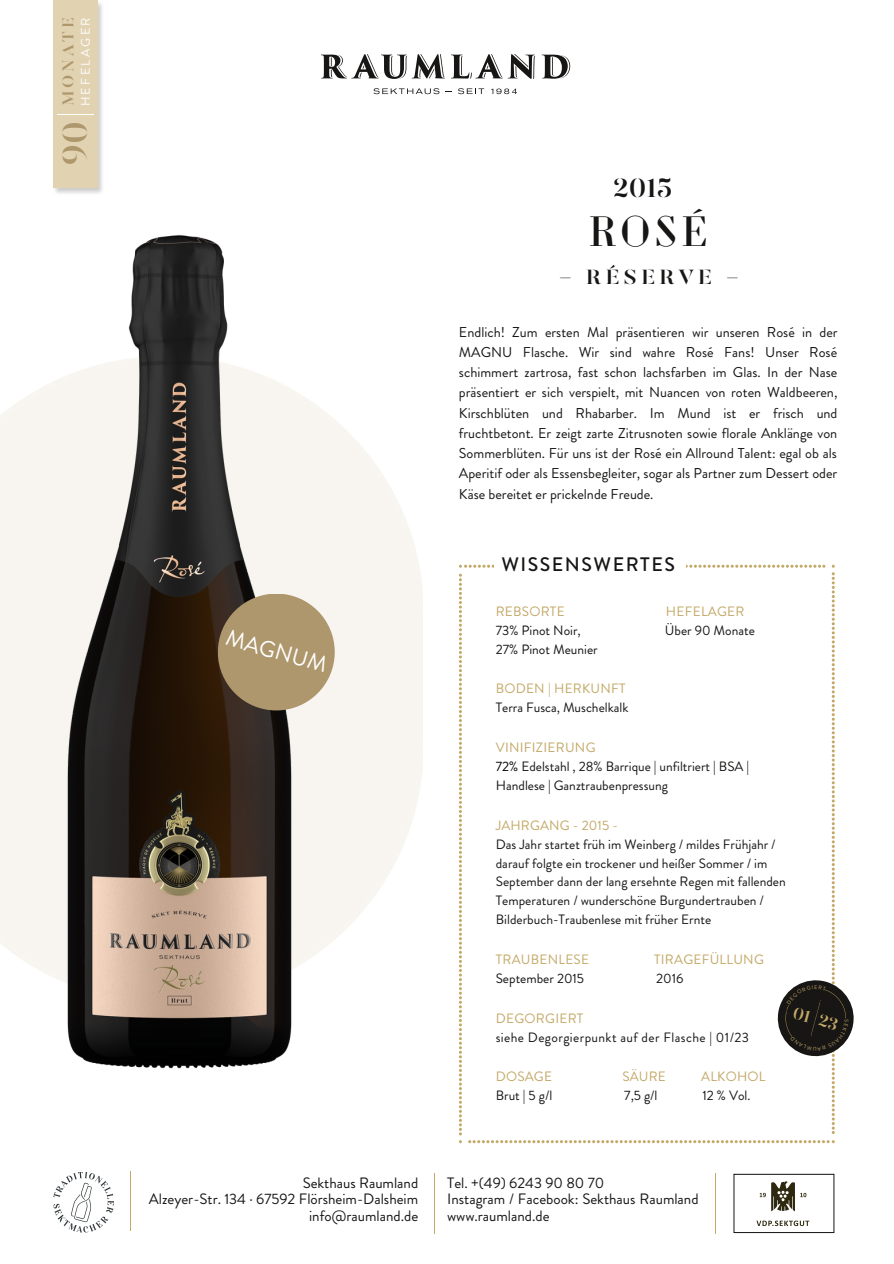
<style>
.page{position:relative;width:894px;height:1264px;background:#fff}
.page>*{position:absolute;margin:0;border:0;box-sizing:border-box;transform-origin:0 0}
.t1{font:43.5px "Louvette Display";color:#171615}
.t2{font:700 35.25px "Gabriela Stencil";color:#ae976c}
.t3{font:700 27px "Gabriela Stencil";color:#171615}
.t4{font:22.5px "Brandon Grotesque";color:#fff}
.t5{font:700 21px "Gabriela Stencil";letter-spacing:.195em;color:#171615}
.t6{font:500 19.5px "Brandon Grotesque";letter-spacing:.08em;color:#171615}
.t7{font:700 17.1px "Gabriela Stencil";color:#c3a866}
.t8{font:700 16.05px "Gabriela Stencil";letter-spacing:.185em;color:#ae976c}
.t9{font:15px/17px "Brandon Grotesque";color:#171615}
.t10{font:14.25px/20.2px "Brandon Grotesque";color:#171615;text-align:justify}
.t11{font:13.5px/18.9px "Brandon Grotesque";color:#171615}
.t12{font:13.5px "Brandon Grotesque";letter-spacing:.02em;color:#c3a866}
.t13{font:13.5px "Brandon Grotesque";letter-spacing:.03em;color:#171615}
.t14{font:12.45px "Brandon Grotesque";letter-spacing:.185em;color:#fff}
.s1{color:#000}
</style>
<div class="page">
<svg style="left:53px;top:1172px;width:61px;height:60px"></svg>
<hr style="left:130px;top:1171px;width:1px;height:60px;background:#c3a866">
<hr style="left:434px;top:1172px;width:1px;height:61px;background:#c3a866">
<svg style="left:373px;top:88px;width:66px;height:6px"></svg>
<svg style="left:458px;top:88px;width:26px;height:6px"></svg>
<svg style="left:491px;top:89px;width:26px;height:5px"></svg>
<svg style="left:542px;top:55px;width:28px;height:24px"></svg>
<svg style="left:321px;top:54px;width:124px;height:25px"></svg>
<svg style="left:451px;top:54px;width:84px;height:25px"></svg>
<hr style="left:733px;top:1232px;width:100px;height:1px;background:#2d280e">
<svg style="left:759px;top:1192px;width:6px;height:5px"></svg>
<svg style="left:771px;top:1181px;width:23px;height:30px"></svg>
<svg style="left:800px;top:1192px;width:6px;height:5px"></svg>
<svg style="left:756px;top:1220px;width:53px;height:5px"></svg>
<div style="left:733px;top:1173px;width:101px;height:59px;border:1px solid #171615"></div>
<svg style="left:459px;top:564px;width:375px;height:579px"></svg>
<div style="left:494px;top:550px;width:191px;height:33px;background:#fff"></div>
<hr style="left:714px;top:1172px;width:1px;height:61px;background:#c3a866">
<img style="left:53px;top:0;width:49px;height:194px">
<div style="left:53px;top:0;width:44px;height:187px;background:#e1d2b1"></div>
<hr style="left:58px;top:114px;width:36px;height:1px;background:#fff">
<img style="left:49px;top:235px;width:258px;height:834px">
<div style="left:218px;top:593px;width:116px;height:117px;background:#ae976c;border-radius:50%"></div>
<svg style="left:773px;top:976px;width:81px;height:153px"></svg>
<p class="t8" style="left:58px;top:106px;width:91px;rotate:-90deg">MONATE</p>
<p class="t2" style="left:53px;top:165px;width:45px;rotate:-90deg">90</p>
<p class="t14" style="left:77px;top:106px;width:91px;rotate:-90deg">HEFELAGER</p>
<p class="t4" style="left:231px;top:621px;width:105px;rotate:16deg">MAGNUM</p>
<p class="t9" style="left:302px;top:1173px;width:117px">Sekthaus Raumland</p>
<p class="t9" style="left:149px;top:1190px;width:271px">Alzeyer-Str. 134 · 67592 Flörsheim-Dalsheim</p>
<p class="t9" style="left:309px;top:1207px;width:111px">info@raumland.de</p>
<p class="t3" style="left:613px;top:171px;width:61px">2015</p>
<p class="t1" style="left:589px;top:209px;width:121px">ROSÉ</p>
<p class="t5" style="left:558px;top:263px;width:182px">- RÉSERVE -</p>
<p class="t10" style="left:459px;top:321px;width:380px">Endlich! Zum ersten Mal präsentieren wir unseren Rosé in der MAGNU Flasche. Wir sind wahre Rosé Fans! Unser Rosé schimmert zartrosa, fast schon lachsfarben im Glas. In der Nase präsentiert er sich verspielt, mit Nuancen von roten Waldbeeren, Kirschblüten und Rhabarber. Im Mund ist er frisch und fruchtbetont. Er zeigt zarte Zitrusnoten sowie florale Anklänge von Sommerblüten. Für uns ist der Rosé ein Allround Talent: egal ob als Aperitif oder als Essensbegleiter, sogar als Partner zum Dessert oder Käse bereitet er prickelnde Freude.</p>
<p class="t6" style="left:501px;top:550px;width:175px">WISSENSWERTES</p>
<p class="t12" style="left:495px;top:601px;width:70px">REBSORTE</p>
<p class="t12" style="left:665px;top:601px;width:80px">HEFELAGER</p>
<p class="t11" style="left:495px;top:620px;width:86px">73% Pinot Noir,</p>
<p class="t11" style="left:664px;top:620px;width:92px">Über 90 Monate</p>
<p class="t11" style="left:495px;top:639px;width:103px">27% Pinot Meunier</p>
<p class="t12" style="left:495px;top:679px;width:131px">BODEN | HERKUNFT</p>
<p class="t11" style="left:495px;top:698px;width:134px">Terra Fusca, Muschelkalk</p>
<p class="t12" style="left:495px;top:738px;width:101px">VINIFIZIERUNG</p>
<p class="t11" style="left:495px;top:757px;width:255px"><span class="s1">72%</span> Edelstahl , 28% Barrique | unfiltriert | BSA |<br>Handlese | Ganztraubenpressung</p>
<p class="t12" style="left:495px;top:815px;width:124px">JAHRGANG - 2015 -</p>
<p class="t11" style="left:495px;top:834px;width:291px">Das Jahr startet früh im Weinberg / mildes Frühjahr / darauf folgte ein trockener und heißer Sommer / im September dann der lang ersehnte Regen mit fallenden Temperaturen / wunderschöne Burgundertrauben / Bilderbuch-Traubenlese mit früher Ernte</p>
<p class="t12" style="left:495px;top:949px;width:95px">TRAUBENLESE</p>
<p class="t12" style="left:654px;top:949px;width:111px">TIRAGEFÜLLUNG</p>
<p class="t11" style="left:495px;top:969px;width:90px">September 2015</p>
<p class="t11" style="left:656px;top:969px;width:29px">2016</p>
<p class="t12" style="left:495px;top:1008px;width:89px">DEGORGIERT</p>
<p class="t13" style="left:495px;top:1027px;width:255px">siehe Degorgierpunkt auf der Flasche | 01/23</p>
<p class="t12" style="left:495px;top:1067px;width:58px">DOSAGE</p>
<p class="t12" style="left:622px;top:1067px;width:45px">SÄURE</p>
<p class="t12" style="left:701px;top:1067px;width:66px">ALKOHOL</p>
<p class="t11" style="left:495px;top:1086px;width:58px">Brut | 5 g/l</p>
<p class="t11" style="left:624px;top:1086px;width:35px">7,5 g/l</p>
<p class="t11" style="left:702px;top:1086px;width:49px">12 % Vol.</p>
<p class="t7" style="left:795px;top:1002px;width:48px;rotate:15deg">01 23</p>
<p class="t9" style="left:447px;top:1173px;width:159px">Tel. +(49) 6243 90 80 70</p>
<p class="t9" style="left:447px;top:1190px;width:253px">Instagram / Facebook: Sekthaus Raumland www.raumland.de</p>
</div>
